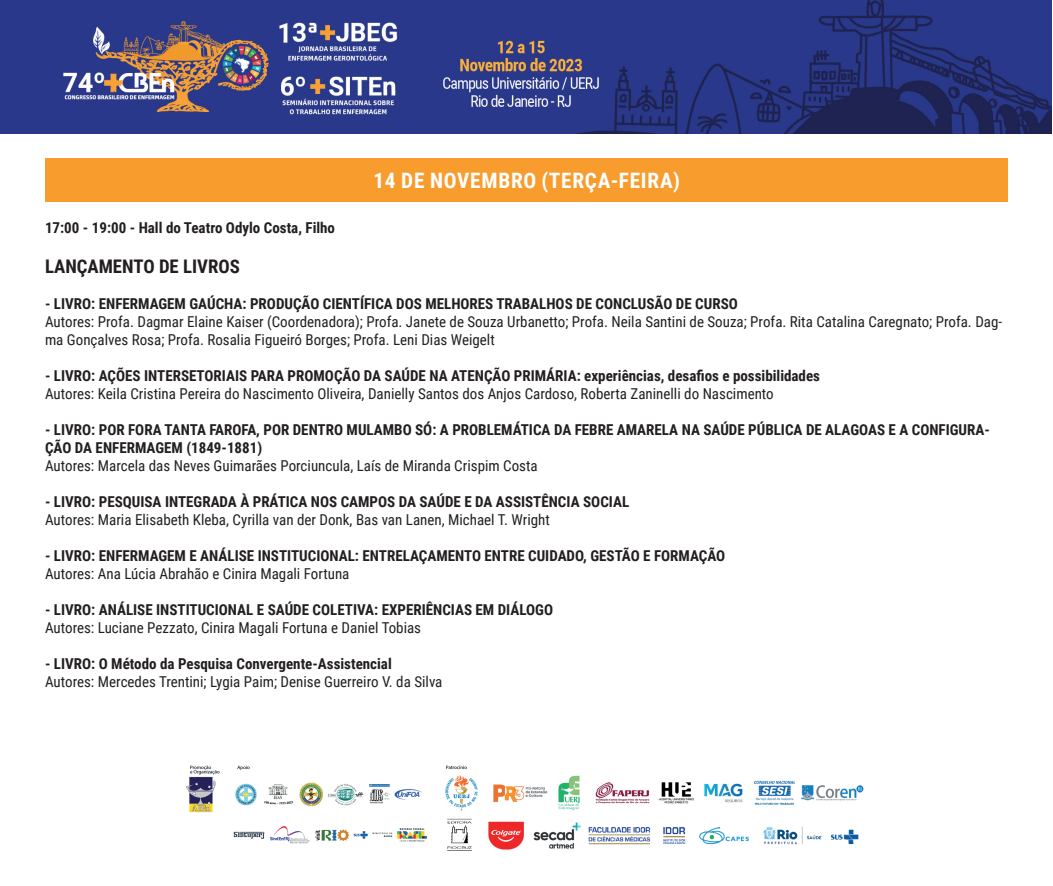
<style>
.page{position:relative;width:1053px;height:886px;background:#fff}
.page>*{position:absolute;margin:0;border:0;box-sizing:border-box;transform-origin:0 0}
.t1{font:700 21.25px "Roboto Condensed";letter-spacing:.035em;color:#fff}
.t2{font:700 18.75px "Roboto Condensed";color:#231f20}
.t3{font:700 15px/18px "Roboto Condensed";color:#231f20}
.t4{font:15px/18px "Roboto Condensed";color:#231f20}
</style>
<div class="page">
<img style="left:0;top:0;width:1051px;height:134px">
<div style="left:45px;top:158px;width:962px;height:44px;background:#f89c2d"></div>
<img style="left:186px;top:765px;width:678px;height:86px">
<h1 class="t1" style="left:373px;top:165px;width:308px">14 DE NOVEMBRO (TERÇA-FEIRA)</h1>
<p class="t3" style="left:45px;top:218px;width:291px">17:00 - 19:00 - Hall do Teatro Odylo Costa, Filho</p>
<p class="t2" style="left:45px;top:253px;width:196px">LANÇAMENTO DE LIVROS</p>
<p class="t3" style="left:45px;top:294px;width:694px">- LIVRO: ENFERMAGEM GAÚCHA: PRODUÇÃO CIENTÍFICA DOS MELHORES TRABALHOS DE CONCLUSÃO DE CURSO</p>
<p class="t4" style="left:45px;top:312px;width:958px">Autores: Profa. Dagmar Elaine Kaiser (Coordenadora); Profa. Janete de Souza Urbanetto; Profa. Neila Santini de Souza; Profa. Rita Catalina Caregnato; Profa. Dag&shy;ma Gonçalves Rosa; Profa. Rosalia Figueiró Borges; Profa. Leni Dias Weigelt</p>
<p class="t3" style="left:45px;top:366px;width:776px">- LIVRO: AÇÕES INTERSETORIAIS PARA PROMOÇÃO DA SAÚDE NA ATENÇÃO PRIMÁRIA: experiências, desafios e possibilidades</p>
<p class="t4" style="left:45px;top:384px;width:730px">Autores: Keila Cristina Pereira do Nascimento Oliveira, Danielly Santos dos Anjos Cardoso, Roberta Zaninelli do Nascimento</p>
<p class="t3" style="left:45px;top:420px;width:946px">- LIVRO: POR FORA TANTA FAROFA, POR DENTRO MULAMBO SÓ: A PROBLEMÁTICA DA FEBRE AMARELA NA SAÚDE PÚBLICA DE ALAGOAS E A CONFIGURA-<br>ÇÃO DA ENFERMAGEM (1849-1881)</p>
<p class="t4" style="left:45px;top:456px;width:494px">Autores: Marcela das Neves Guimarães Porciuncula, Laís de Miranda Crispim Costa</p>
<p class="t3" style="left:45px;top:492px;width:585px">- LIVRO: PESQUISA INTEGRADA À PRÁTICA NOS CAMPOS DA SAÚDE E DA ASSISTÊNCIA SOCIAL</p>
<p class="t4" style="left:45px;top:510px;width:506px">Autores: Maria Elisabeth Kleba, Cyrilla van der Donk, Bas van Lanen, Michael T. Wright</p>
<p class="t3" style="left:45px;top:546px;width:681px">- LIVRO: ENFERMAGEM E ANÁLISE INSTITUCIONAL: ENTRELAÇAMENTO ENTRE CUIDADO, GESTÃO E FORMAÇÃO</p>
<p class="t4" style="left:45px;top:564px;width:306px">Autores: Ana Lúcia Abrahão e Cinira Magali Fortuna</p>
<p class="t3" style="left:45px;top:600px;width:509px">- LIVRO: ANÁLISE INSTITUCIONAL E SAÚDE COLETIVA: EXPERIÊNCIAS EM DIÁLOGO</p>
<p class="t4" style="left:45px;top:618px;width:377px">Autores: Luciane Pezzato, Cinira Magali Fortuna e Daniel Tobias</p>
<p class="t3" style="left:45px;top:654px;width:348px">- LIVRO: O Método da Pesquisa Convergente-Assistencial</p>
<p class="t4" style="left:45px;top:672px;width:399px">Autores: Mercedes Trentini; Lygia Paim; Denise Guerreiro V. da Silva</p>
</div>
